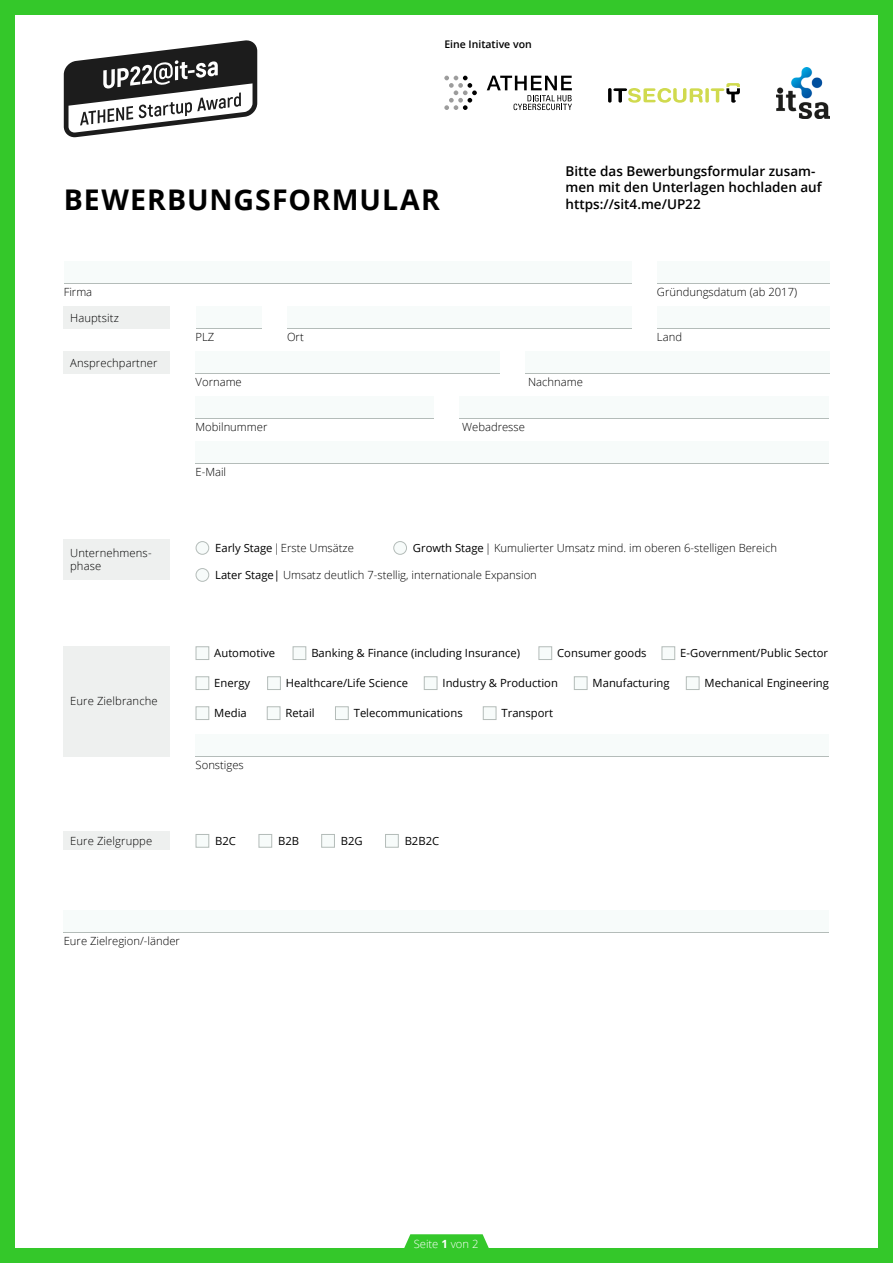
<style>
.page{position:relative;width:893px;height:1263px;background:#fff}
.page>*{position:absolute;margin:0;border:0;box-sizing:border-box;transform-origin:0 0}
.t1{font:700 28.5px "Open Sans";letter-spacing:.035em;color:#000}
.t2{font:600 13.5px/16.2px "Open Sans";color:#000}
.t3{font:300 11.25px/13.5px "Open Sans";color:#000}
.t4{font:11.25px "Open Sans";color:#000}
.t5{font:300 11.25px "Open Sans";color:#fff}
.t6{font:600 10.5px "Open Sans";color:#000}
.s1{font-weight:400}
.s2{font-weight:700}
</style>
<div class="page">
<div style="left:0;top:0;width:893px;height:1263px;border:15px solid #34c82a"></div>
<svg style="left:64px;top:40px;width:193px;height:97px"></svg>
<svg style="left:608px;top:88px;width:4px;height:15px"></svg>
<svg style="left:613px;top:88px;width:90px;height:15px"></svg>
<svg style="left:705px;top:88px;width:4px;height:15px"></svg>
<svg style="left:711px;top:83px;width:29px;height:20px"></svg>
<svg style="left:487px;top:76px;width:85px;height:34px"></svg>
<svg style="left:444px;top:76px;width:33px;height:34px"></svg>
<img style="left:776px;top:68px;width:53px;height:50px">
<div style="left:64px;top:910px;width:765px;height:23px;background:#f7fbfa"></div>
<hr style="left:64px;top:932px;width:765px;height:1px;background:#b4bcb9">
<svg style="left:402px;top:1234px;width:89px;height:19px;background:#48cd3f"></svg>
<div style="left:64px;top:832px;width:106px;height:18px;background:#eef0ef"></div>
<div style="left:196px;top:834px;width:13px;height:14px;background:#f7fbfa;border:1px solid #b4bcb9"></div>
<div style="left:259px;top:834px;width:13px;height:14px;background:#f7fbfa;border:1px solid #b4bcb9"></div>
<div style="left:321px;top:834px;width:14px;height:14px;background:#f7fbfa;border:1px solid #b4bcb9"></div>
<div style="left:385px;top:834px;width:14px;height:14px;background:#f7fbfa;border:1px solid #b4bcb9"></div>
<div style="left:64px;top:646px;width:106px;height:111px;background:#eef0ef"></div>
<div style="left:196px;top:646px;width:13px;height:14px;background:#f7fbfa;border:1px solid #b4bcb9"></div>
<div style="left:196px;top:734px;width:633px;height:23px;background:#f7fbfa"></div>
<hr style="left:196px;top:756px;width:633px;height:1px;background:#b4bcb9">
<div style="left:196px;top:676px;width:13px;height:14px;background:#f7fbfa;border:1px solid #b4bcb9"></div>
<div style="left:196px;top:706px;width:13px;height:14px;background:#f7fbfa;border:1px solid #b4bcb9"></div>
<div style="left:267px;top:706px;width:13px;height:14px;background:#f7fbfa;border:1px solid #b4bcb9"></div>
<div style="left:335px;top:706px;width:14px;height:14px;background:#f7fbfa;border:1px solid #b4bcb9"></div>
<div style="left:483px;top:706px;width:13px;height:14px;background:#f7fbfa;border:1px solid #b4bcb9"></div>
<div style="left:267px;top:676px;width:14px;height:14px;background:#f7fbfa;border:1px solid #b4bcb9"></div>
<div style="left:424px;top:676px;width:13px;height:14px;background:#f7fbfa;border:1px solid #b4bcb9"></div>
<div style="left:574px;top:676px;width:13px;height:14px;background:#f7fbfa;border:1px solid #b4bcb9"></div>
<div style="left:686px;top:676px;width:13px;height:14px;background:#f7fbfa;border:1px solid #b4bcb9"></div>
<div style="left:538px;top:646px;width:14px;height:14px;background:#f7fbfa;border:1px solid #b4bcb9"></div>
<div style="left:661px;top:646px;width:14px;height:14px;background:#f7fbfa;border:1px solid #b4bcb9"></div>
<div style="left:293px;top:646px;width:13px;height:14px;background:#f7fbfa;border:1px solid #b4bcb9"></div>
<div style="left:64px;top:539px;width:106px;height:40px;background:#eef0ef"></div>
<div style="left:196px;top:542px;width:13px;height:12px;background:#f7fbfa;border-radius:50%"></div>
<div style="left:196px;top:541px;width:13px;height:14px;border:1px solid #b4bcb9;border-radius:50%"></div>
<div style="left:196px;top:568px;width:13px;height:13px;background:#f7fbfa;border-radius:50%"></div>
<div style="left:196px;top:568px;width:13px;height:14px;border:1px solid #b4bcb9;border-radius:50%"></div>
<div style="left:394px;top:541px;width:13px;height:13px;background:#f7fbfa;border-radius:50%"></div>
<div style="left:393px;top:541px;width:14px;height:14px;border:1px solid #b4bcb9;border-radius:50%"></div>
<div style="left:64px;top:306px;width:106px;height:23px;background:#eef0ef"></div>
<div style="left:64px;top:351px;width:106px;height:23px;background:#eef0ef"></div>
<div style="left:64px;top:261px;width:567px;height:23px;background:#f7fbfa"></div>
<hr style="left:64px;top:283px;width:567px;height:1px;background:#b4bcb9">
<div style="left:657px;top:261px;width:172px;height:23px;background:#f7fbfa"></div>
<hr style="left:657px;top:283px;width:172px;height:1px;background:#b4bcb9">
<div style="left:196px;top:306px;width:65px;height:23px;background:#f7fbfa"></div>
<hr style="left:196px;top:328px;width:65px;height:1px;background:#b4bcb9">
<div style="left:196px;top:351px;width:304px;height:23px;background:#f7fbfa"></div>
<hr style="left:196px;top:373px;width:304px;height:1px;background:#b4bcb9">
<div style="left:196px;top:396px;width:238px;height:23px;background:#f7fbfa"></div>
<hr style="left:196px;top:418px;width:238px;height:1px;background:#b4bcb9">
<div style="left:287px;top:306px;width:344px;height:23px;background:#f7fbfa"></div>
<hr style="left:287px;top:328px;width:344px;height:1px;background:#b4bcb9">
<div style="left:657px;top:306px;width:172px;height:23px;background:#f7fbfa"></div>
<hr style="left:657px;top:328px;width:172px;height:1px;background:#b4bcb9">
<div style="left:525px;top:351px;width:304px;height:23px;background:#f7fbfa"></div>
<hr style="left:525px;top:373px;width:304px;height:1px;background:#b4bcb9">
<div style="left:459px;top:396px;width:370px;height:23px;background:#f7fbfa"></div>
<hr style="left:459px;top:418px;width:370px;height:1px;background:#b4bcb9">
<div style="left:196px;top:441px;width:633px;height:23px;background:#f7fbfa"></div>
<hr style="left:196px;top:463px;width:633px;height:1px;background:#b4bcb9">
<p class="t6" style="left:444px;top:37px;width:89px">Eine Initative von</p>
<p class="t2" style="left:566px;top:163px;width:258px">Bitte das Bewerbungsformular zusam&shy;men mit den Unterlagen hochladen auf</p>
<h1 class="t1" style="left:64px;top:179px;width:378px">BEWERBUNGSFORMULAR</h1>
<p class="t2" style="left:566px;top:195px;width:137px">https://sit4.me/UP22</p>
<p class="t3" style="left:64px;top:285px;width:30px">Firma</p>
<p class="t3" style="left:657px;top:285px;width:142px">Gründungsdatum (ab 2017)</p>
<p class="t3" style="left:196px;top:330px;width:20px">PLZ</p>
<p class="t3" style="left:196px;top:375px;width:48px">Vorname</p>
<p class="t3" style="left:196px;top:420px;width:73px">Mobilnummer</p>
<p class="t3" style="left:70px;top:310px;width:50px">Hauptsitz</p>
<p class="t3" style="left:70px;top:355px;width:89px">Ansprechpartner</p>
<p class="t3" style="left:287px;top:330px;width:18px">Ort</p>
<p class="t3" style="left:657px;top:330px;width:27px">Land</p>
<p class="t3" style="left:528px;top:375px;width:56px">Nachname</p>
<p class="t3" style="left:462px;top:420px;width:64px">Webadresse</p>
<p class="t3" style="left:70px;top:545px;width:83px">Unternehmens&shy;phase</p>
<p class="t3" style="left:70px;top:694px;width:89px">Eure Zielbranche</p>
<p class="t3" style="left:196px;top:465px;width:32px">E-Mail</p>
<p class="t3" style="left:215px;top:541px;width:140px"><span class="s1">Early Stage</span> | Erste Umsätze</p>
<p class="t3" style="left:215px;top:568px;width:323px"><span class="s1">Later Stage|</span> Umsatz deutlich 7-stellig, internationale Expansion</p>
<p class="t3" style="left:413px;top:541px;width:366px"><span class="s1">Growth Stage</span> | Kumulierter Umsatz mind. im oberen 6-stelligen Bereich</p>
<p class="t4" style="left:214px;top:645px;width:62px">Automotive</p>
<p class="t4" style="left:311px;top:645px;width:210px">Banking &amp; Finance (including Insurance)</p>
<p class="t4" style="left:557px;top:645px;width:91px">Consumer goods</p>
<p class="t4" style="left:680px;top:645px;width:149px">E-Government/Public Sector</p>
<p class="t4" style="left:286px;top:675px;width:124px">Healthcare/Life Science</p>
<p class="t4" style="left:443px;top:675px;width:117px">Industry &amp; Production</p>
<p class="t4" style="left:593px;top:675px;width:79px">Manufacturing</p>
<p class="t4" style="left:705px;top:675px;width:126px">Mechanical Engineering</p>
<p class="t4" style="left:214px;top:675px;width:37px">Energy</p>
<p class="t4" style="left:214px;top:705px;width:34px">Media</p>
<p class="t4" style="left:286px;top:705px;width:31px">Retail</p>
<p class="t4" style="left:354px;top:705px;width:110px">Telecommunications</p>
<p class="t4" style="left:502px;top:705px;width:53px">Transport</p>
<p class="t3" style="left:196px;top:758px;width:50px">Sonstiges</p>
<p class="t3" style="left:70px;top:834px;width:84px">Eure Zielgruppe</p>
<p class="t4" style="left:215px;top:833px;width:22px">B2C</p>
<p class="t4" style="left:278px;top:833px;width:23px">B2B</p>
<p class="t4" style="left:341px;top:833px;width:23px">B2G</p>
<p class="t4" style="left:405px;top:833px;width:36px">B2B2C</p>
<p class="t3" style="left:64px;top:933px;width:118px">Eure Zielregion/-länder</p>
<p class="t5" style="left:414px;top:1236px;width:66px">Seite <span class="s2">1</span> von 2</p>
</div>
